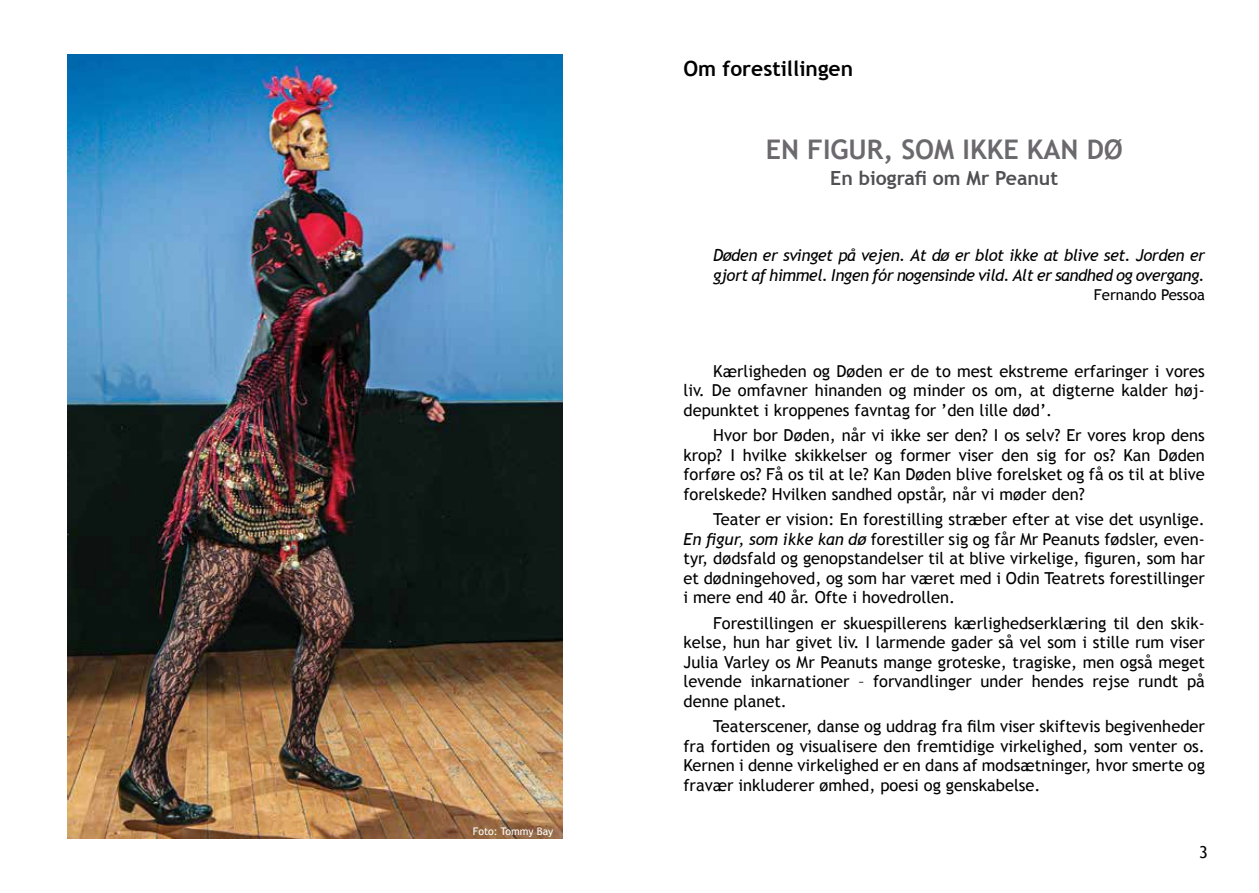
<style>
.page{position:relative;width:1259px;height:893px;background:#fff}
.page>*{position:absolute;margin:0;border:0;box-sizing:border-box;transform-origin:0 0}
.t1{font:700 27px "Trebuchet MS";color:#6b696e}
.t2{font:700 21px "Trebuchet MS";color:#000}
.t3{font:700 19.5px "Trebuchet MS";color:#504f53}
.t4{font:16.5px/19.5px "Trebuchet MS";color:#000;text-align:justify}
.t5{font:italic 16.5px/19.5px "Trebuchet MS";letter-spacing:-.03em;color:#000}
.t6{font:15px "Trebuchet MS";color:#000}
.t7{font:10.5px "Trebuchet MS";color:#fff}
.s1{font-style:italic}
</style>
<div class="page">
<img style="left:68px;top:54px;width:494px;height:785px">
<p class="t7" style="left:473px;top:825px;width:82px">Foto: Tommy Bay</p>
<p class="t2" style="left:683px;top:56px;width:171px">Om forestillingen</p>
<h1 class="t1" style="left:766px;top:133px;width:358px">EN FIGUR, SOM IKKE KAN DØ</h1>
<p class="t3" style="left:830px;top:166px;width:229px">En biografi om Mr Peanut</p>
<p class="t5" style="left:713px;top:246px;width:493px">Døden er svinget på vejen. At dø er blot ikke at blive set. Jorden er gjort af himmel. Ingen fór nogensinde vild. Alt er sandhed og overgang.</p>
<p class="t6" style="left:1094px;top:285px;width:112px">Fernando Pessoa</p>
<p class="t4" style="left:683px;top:361px;width:523px;text-indent:30px">Kærligheden og Døden er de to mest ekstreme erfaringer i vores liv. De omfavner hinanden og minder os om, at digterne kalder høj&shy;depunktet i kroppenes favntag for ’den lille død’.</p>
<p class="t4" style="left:683px;top:426px;width:523px;text-indent:30px">Hvor bor Døden, når vi ikke ser den? I os selv? Er vores krop dens krop? I hvilke skikkelser og former viser den sig for os? Kan Døden forføre os? Få os til at le? Kan Døden blive forelsket og få os til at blive forelskede? Hvilken sandhed opstår, når vi møder den?</p>
<p class="t4" style="left:683px;top:510px;width:523px;text-indent:30px">Teater er vision: En forestilling stræber efter at vise det usynlige.<br><span class="s1">En figur, som ikke kan dø</span> forestiller sig og får Mr Peanuts fødsler, even&shy;tyr, dødsfald og genopstandelser til at blive virkelige, figuren, som har et dødningehoved, og som har været med i Odin Teatrets forestillinger i mere end 40 år. Ofte i hovedrollen.</p>
<p class="t4" style="left:683px;top:613px;width:523px;text-indent:30px">Forestillingen er skuespillerens kærlighedserklæring til den skik&shy;kelse, hun har givet liv. I larmende gader så vel som i stille rum viser Julia Varley os Mr Peanuts mange groteske, tragiske, men også meget levende inkarnationer – forvandlinger under hendes rejse rundt på denne planet.</p>
<p class="t4" style="left:683px;top:717px;width:523px;text-indent:30px">Teaterscener, danse og uddrag fra film viser skiftevis begivenheder fra fortiden og visualisere den fremtidige virkelighed, som venter os.<br>Kernen i denne virkelighed er en dans af modsætninger, hvor smerte og fravær inkluderer ømhed, poesi og genskabelse.</p>
<p class="t4" style="left:1199px;top:843px;width:10px">3</p>
</div>
